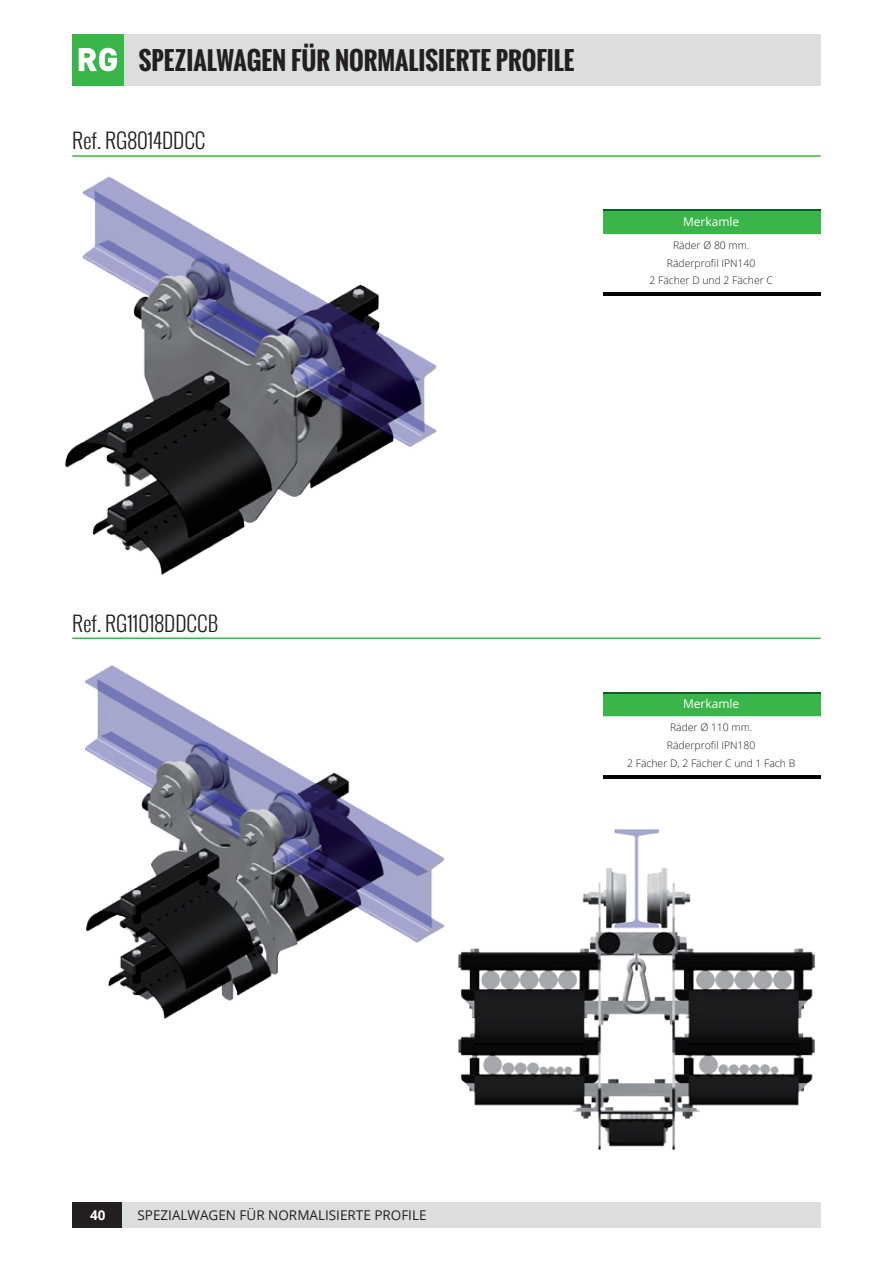
<style>
.page{position:relative;width:893px;height:1263px;background:#fff}
.page>*{position:absolute;margin:0;border:0;box-sizing:border-box;transform-origin:0 0}
.t1{font:700 24.6px "Oswald";color:#231f20}
.t2{font:300 21px "Oswald";color:#231f20}
.t3{font:13.5px "Open Sans";color:#231f20}
.t4{font:700 13.5px "Open Sans";color:#fff}
.t5{font:12px "Open Sans";color:#fff}
.t6{font:300 10.35px "Open Sans";color:#231f20}
</style>
<div class="page">
<div style="left:72px;top:1202px;width:51px;height:26px;background:#231f20"></div>
<div style="left:123px;top:1202px;width:698px;height:26px;background:#dcdddf"></div>
<div style="left:123px;top:34px;width:698px;height:51px;background:#dcdddf"></div>
<div style="left:72px;top:34px;width:51px;height:51px;background:#3ab54a"></div>
<svg style="left:79px;top:48px;width:38px;height:23px"></svg>
<hr style="left:72px;top:155px;width:749px;height:2px;background:#3ab54a">
<hr style="left:72px;top:637px;width:749px;height:2px;background:#3ab54a">
<hr style="left:603px;top:293px;width:218px;height:3px;background:#000">
<div style="left:603px;top:210px;width:218px;height:24px;background:#3ab54a"></div>
<hr style="left:603px;top:210px;width:218px;height:1px;background:#006224">
<hr style="left:603px;top:775px;width:218px;height:3px;background:#000">
<div style="left:603px;top:692px;width:218px;height:25px;background:#3ab54a"></div>
<hr style="left:603px;top:716px;width:218px;height:1px;background:#fff">
<hr style="left:603px;top:692px;width:218px;height:1px;background:#006224">
<img style="left:64px;top:176px;width:373px;height:399px">
<img style="left:458px;top:829px;width:357px;height:321px">
<img style="left:85px;top:665px;width:360px;height:354px">
<h1 class="t1" style="left:139px;top:42px;width:437px">SPEZIALWAGEN FÜR NORMALISIERTE PROFILE</h1>
<p class="t2" style="left:72px;top:125px;width:135px">Ref. RG8014DDCC</p>
<p class="t5" style="left:683px;top:213px;width:58px">Merkamle</p>
<p class="t6" style="left:673px;top:238px;width:78px">Räder Ø 80 mm.</p>
<p class="t6" style="left:667px;top:256px;width:90px">Räderprofil IPN140</p>
<p class="t6" style="left:649px;top:274px;width:125px">2 Fächer D und 2 Fächer C</p>
<p class="t2" style="left:72px;top:608px;width:147px">Ref. RG11018DDCCB</p>
<p class="t5" style="left:683px;top:695px;width:58px">Merkamle</p>
<p class="t6" style="left:670px;top:720px;width:84px">Räder Ø 110 mm.</p>
<p class="t6" style="left:667px;top:738px;width:90px">Räderprofil IPN180</p>
<p class="t6" style="left:627px;top:756px;width:170px">2 Fächer D, 2 Fächer C und 1 Fach B</p>
<h3 class="t4" style="left:90px;top:1206px;width:17px">40</h3>
<h3 class="t3" style="left:137px;top:1206px;width:291px">SPEZIALWAGEN FÜR NORMALISIERTE PROFILE</h3>
</div>
